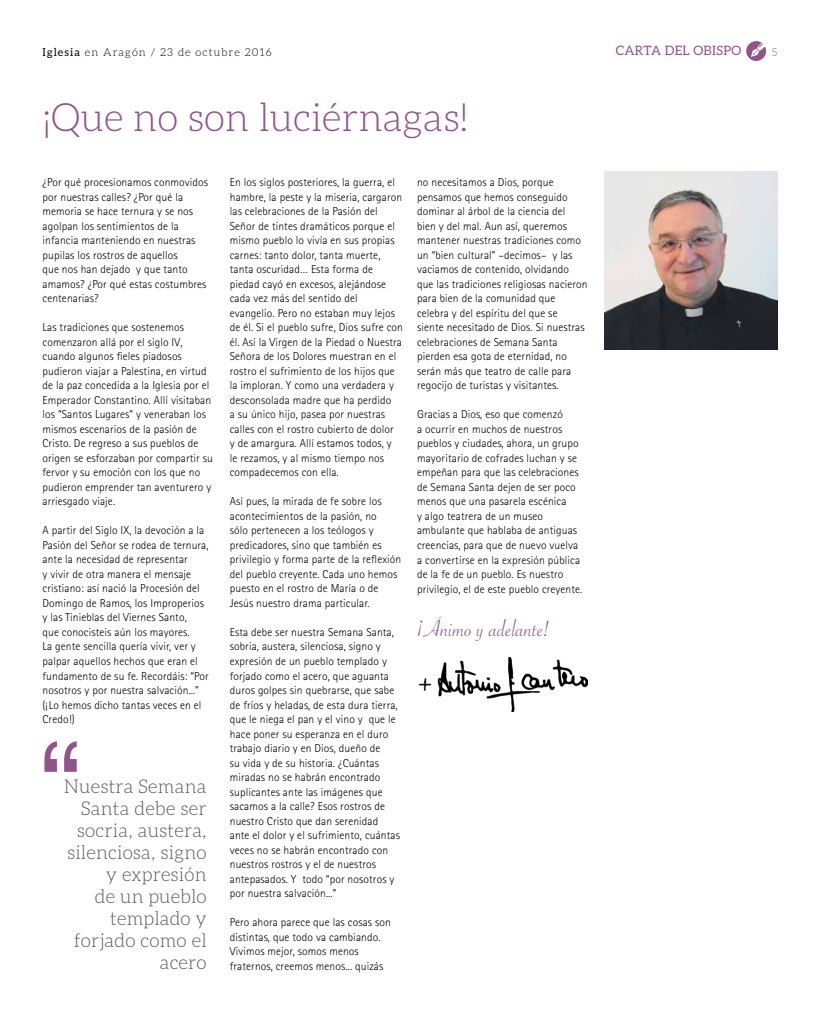
<style>
.page{position:relative;width:820px;height:1021px;background:#fff}
.page>*{position:absolute;margin:0;border:0;box-sizing:border-box;transform-origin:0 0}
.t1{font:120px "Helvetica";color:#91538a}
.t2{font:300 39px "Aleo";color:#91538a}
.t3{font:25px "Savoye Let Plain";letter-spacing:.01em;color:#91538a}
.t4{font:300 19px/22px "Aleo";letter-spacing:.01em;color:#58595b;text-align:right}
.t5{font:13px "Aleo";letter-spacing:.025em;color:#91538a}
.t6{font:300 11.5px/14.5px "Rotis Sans Serif";letter-spacing:.01em;color:#000}
.t7{font:300 11px "Aleo";letter-spacing:.1em;color:#000}
.t8{font:300 11px "Aleo";color:#91538a}
.s1{font-weight:400}
</style>
<div class="page">
<svg style="left:746px;top:41px;width:19px;height:20px"></svg>
<img style="left:604px;top:172px;width:173px;height:177px">
<img style="left:419px;top:657px;width:168px;height:54px">
<p class="t7" style="left:43px;top:46px;width:230px"><span class="s1">Iglesia</span> en Aragón / 23 de octubre 2016</p>
<p class="t5" style="left:615px;top:44px;width:127px">CARTA DEL OBISPO</p>
<p class="t8" style="left:771px;top:46px;width:7px">5</p>
<h2 class="t2" style="left:43px;top:96px;width:427px">¡Que no son luciérnagas!</h2>
<p class="t6" style="left:43px;top:175px;width:167px">¿Por qué procesionamos conmovidos por nuestras calles? ¿Por qué la memoria se hace ternura y se nos agolpan los sentimientos de la infancia manteniendo en nuestras pupilas los rostros de aquellos<br>que nos han dejado y que tanto amamos? ¿Por qué estas costumbres centenarias?</p>
<p class="t6" style="left:43px;top:320px;width:172px">Las tradiciones que sostenemos comenzaron allá por el siglo IV, cuando algunos fieles piadosos pudieron viajar a Palestina, en virtud de la paz concedida a la Iglesia por el Emperador Constantino. Allí visitaban los “Santos Lugares” y veneraban los mismos escenarios de la pasión de Cristo. De regreso a sus pueblos de origen se esforzaban por compartir su fervor y su emoción con los que no pudieron emprender tan aventurero y arriesgado viaje.</p>
<p class="t6" style="left:43px;top:523px;width:168px">A partir del Siglo IX, la devoción a la Pasión del Señor se rodea de ternura, ante la necesidad de representar<br>y vivir de otra manera el mensaje cristiano: así nació la Procesión del Domingo de Ramos, los Improperios y las Tinieblas del Viernes Santo,<br>que conocisteis aún los mayores.<br>La gente sencilla quería vivir, ver y palpar aquellos hechos que eran el fundamento de su fe. Recordáis: “Por nosotros y por nuestra salvación...” (¡Lo hemos dicho tantas veces en el Credo!)</p>
<h1 class="t1" style="left:40px;top:693px;width:41px">“</h1>
<h3 class="t4" style="left:64px;top:775px;width:144px">Nuestra Semana<br>Santa debe ser socria, austera, silenciosa, signo y expresión<br>de un pueblo templado y forjado como el acero</h3>
<p class="t6" style="left:230px;top:175px;width:174px">En los siglos posteriores, la guerra, el hambre, la peste y la miseria, cargaron las celebraciones de la Pasión del Señor de tintes dramáticos porque el mismo pueblo lo vivía en sus propias carnes: tanto dolor, tanta muerte, tanta oscuridad… Esta forma de piedad cayó en excesos, alejándose cada vez más del sentido del evangelio. Pero no estaban muy lejos de él. Si el pueblo sufre, Dios sufre con él. Así la Virgen de la Piedad o Nuestra Señora de los Dolores muestran en el rostro el sufrimiento de los hijos que la imploran. Y como una verdadera y desconsolada madre que ha perdido<br>a su único hijo, pasea por nuestras calles con el rostro cubierto de dolor<br>y de amargura. Allí estamos todos, y<br>le rezamos, y al mismo tiempo nos compadecemos con ella.</p>
<p class="t6" style="left:230px;top:494px;width:173px">Así pues, la mirada de fe sobre los acontecimientos de la pasión, no<br>sólo pertenecen a los teólogos y predicadores, sino que también es privilegio y forma parte de la reflexión del pueblo creyente. Cada uno hemos puesto en el rostro de María o de Jesús nuestro drama particular.</p>
<p class="t6" style="left:230px;top:625px;width:172px">Esta debe ser nuestra Semana Santa, sobria, austera, silenciosa, signo y expresión de un pueblo templado y forjado como el acero, que aguanta duros golpes sin quebrarse, que sabe de fríos y heladas, de esta dura tierra, que le niega el pan y el vino y que le hace poner su esperanza en el duro trabajo diario y en Dios, dueño de<br>su vida y de su historia. ¿Cuántas miradas no se habrán encontrado suplicantes ante las imágenes que sacamos a la calle? Esos rostros de nuestro Cristo que dan serenidad ante el dolor y el sufrimiento, cuántas veces no se habrán encontrado con nuestros rostros y el de nuestros antepasados. Y todo “por nosotros y por nuestra salvación...”</p>
<p class="t6" style="left:230px;top:915px;width:163px">Pero ahora parece que las cosas son distintas, que todo va cambiando.<br>Vivimos mejor, somos menos fraternos, creemos menos... quizás</p>
<p class="t6" style="left:417px;top:175px;width:172px">no necesitamos a Dios, porque pensamos que hemos conseguido dominar al árbol de la ciencia del<br>bien y del mal. Aun así, queremos mantener nuestras tradiciones como un “bien cultural” –decimos– y las vaciamos de contenido, olvidando que las tradiciones religiosas nacieron para bien de la comunidad que celebra y del espíritu del que se<br>siente necesitado de Dios. Si nuestras celebraciones de Semana Santa pierden esa gota de eternidad, no serán más que teatro de calle para regocijo de turistas y visitantes.</p>
<p class="t6" style="left:417px;top:407px;width:167px">Gracias a Dios, eso que comenzó<br>a ocurrir en muchos de nuestros pueblos y ciudades, ahora, un grupo mayoritario de cofrades luchan y se empeñan para que las celebraciones de Semana Santa dejen de ser poco menos que una pasarela escénica<br>y algo teatrera de un museo ambulante que hablaba de antiguas creencias, para que de nuevo vuelva a convertirse en la expresión pública de la fe de un pueblo. Es nuestro privilegio, el de este pueblo creyente.</p>
<h3 class="t3" style="left:417px;top:612px;width:135px">¡Ánimo y adelante!</h3>
</div>
